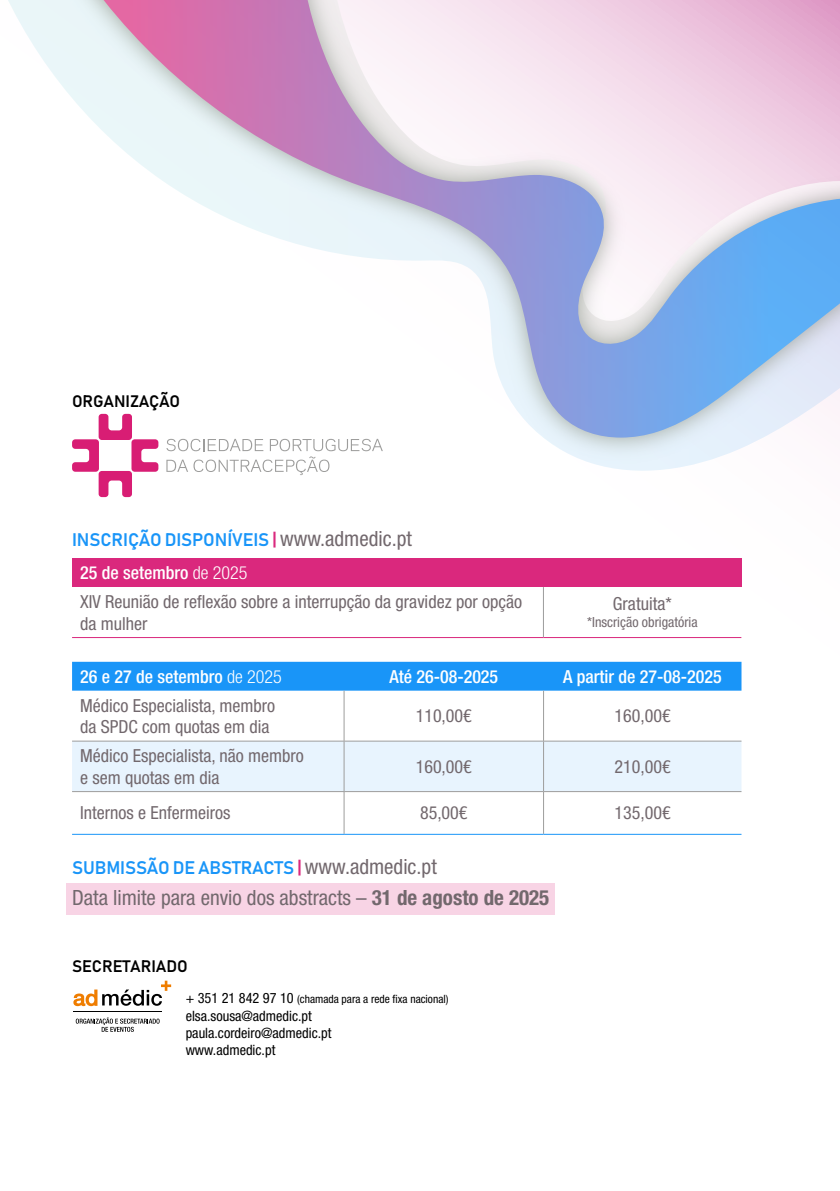
<style>
.page{position:relative;width:840px;height:1191px;background:#fff}
.page>*{position:absolute;margin:0;border:0;box-sizing:border-box;transform-origin:0 0}
.t1{font:condensed 21px "Helvetica Neue LT Std";color:#72686d}
.t2{font:condensed 18px/21.6px "Helvetica Neue LT Std";color:#72686d}
.t3{font:18px "Bahnschrift";letter-spacing:-.005em;color:#1995f8}
.t4{font:500 condensed 18px "Helvetica Neue LT Std";color:#fff}
.t5{font:16.4px "Bahnschrift";letter-spacing:-.005em;color:#000}
.t6{font:condensed 14.2px/17.2px "Helvetica Neue LT Std";color:#000}
.t7{font:condensed 14px "Helvetica Neue LT Std";color:#72686d}
.t8{font:condensed 11.4px "Helvetica Neue LT Std";color:#000}
.s1{color:#da287d}
.s2{font-family:"Helvetica Neue LT Std";font-stretch:condensed;font-size:21px;color:#72686d}
.s3{font-weight:500;color:#fff}
.s4{font-weight:300;color:#fff}
.s5{font-weight:300}
.s6{font-weight:700}
.s7{font-size:14.2px}
</style>
<div class="page">
<hr style="left:73px;top:1011px;width:89px;height:1px;background:#000">
<svg style="left:73px;top:980px;width:98px;height:26px"></svg>
<svg style="left:76px;top:1017px;width:83px;height:15px"></svg>
<svg style="left:90px;top:0;width:749px;height:437px"></svg>
<svg style="left:166px;top:439px;width:216px;height:36px"></svg>
<svg style="left:72px;top:414px;width:86px;height:83px"></svg>
<div style="left:66px;top:883px;width:488px;height:31px;background:#f8d4e5"></div>
<div style="left:72px;top:662px;width:669px;height:28px;background:#1995f8"></div>
<div style="left:72px;top:742px;width:669px;height:49px;background:#e8f4fe"></div>
<hr style="left:343px;top:690px;width:1px;height:51px;background:#9d9d9c">
<hr style="left:543px;top:690px;width:1px;height:51px;background:#9d9d9c">
<hr style="left:72px;top:741px;width:272px;height:1px;background:#9d9d9c">
<hr style="left:344px;top:741px;width:199px;height:1px;background:#9d9d9c">
<hr style="left:343px;top:741px;width:1px;height:50px;background:#9d9d9c">
<hr style="left:543px;top:741px;width:198px;height:1px;background:#9d9d9c">
<hr style="left:543px;top:741px;width:1px;height:50px;background:#9d9d9c">
<hr style="left:72px;top:791px;width:272px;height:1px;background:#9d9d9c">
<hr style="left:344px;top:791px;width:199px;height:1px;background:#9d9d9c">
<hr style="left:343px;top:792px;width:1px;height:42px;background:#9d9d9c">
<hr style="left:543px;top:791px;width:198px;height:1px;background:#9d9d9c">
<hr style="left:543px;top:792px;width:1px;height:42px;background:#9d9d9c">
<hr style="left:72px;top:834px;width:272px;height:1px;background:#1995f8">
<hr style="left:344px;top:834px;width:199px;height:1px;background:#1995f8">
<hr style="left:543px;top:834px;width:198px;height:1px;background:#1995f8">
<div style="left:72px;top:558px;width:669px;height:29px;background:#da287d"></div>
<hr style="left:542px;top:587px;width:1px;height:50px;background:#9d9d9c">
<hr style="left:72px;top:637px;width:471px;height:1px;background:#da287d">
<hr style="left:543px;top:637px;width:198px;height:1px;background:#da287d">
<p class="t5" style="left:72px;top:391px;width:109px">ORGANIZAÇÃO</p>
<p class="t3" style="left:72px;top:529px;width:341px">INSCRIÇÃO DISPONÍVEIS <span class="s1">|</span> <span class="s2">www.admedic.pt</span></p>
<p class="t2" style="left:80px;top:558px;width:443px;line-height:28.8px"><span class="s3">25 de setembro</span> <span class="s4">de 2025<br></span>XIV Reunião de reflexão sobre a interrupção da gravidez por opção</p>
<p class="t2" style="left:80px;top:612px;width:69px">da mulher</p>
<p class="t2" style="left:612px;top:593px;width:60px">Gratuita*</p>
<p class="t7" style="left:587px;top:614px;width:112px">*Inscrição obrigatória</p>
<p class="t4" style="left:80px;top:665px;width:203px">26 e 27 de setembro <span class="s5">de 2025</span></p>
<p class="t4" style="left:389px;top:665px;width:110px">Até 26-08-2025</p>
<p class="t4" style="left:563px;top:665px;width:160px">A partir de 27-08-2025</p>
<p class="t2" style="left:80px;top:694px;width:196px">Médico Especialista, membro da SPDC com quotas em dia</p>
<p class="t2" style="left:415px;top:705px;width:58px">110,00€</p>
<p class="t2" style="left:614px;top:705px;width:58px">160,00€</p>
<p class="t2" style="left:80px;top:744px;width:225px">Médico Especialista, não membro e sem quotas em dia</p>
<p class="t2" style="left:415px;top:755px;width:58px">160,00€</p>
<p class="t2" style="left:614px;top:755px;width:58px">210,00€</p>
<p class="t2" style="left:80px;top:802px;width:152px">Internos e Enfermeiros</p>
<p class="t2" style="left:420px;top:802px;width:49px">85,00€</p>
<p class="t2" style="left:614px;top:802px;width:58px">135,00€</p>
<p class="t3" style="left:72px;top:856px;width:366px">SUBMISSÃO DE ABSTRACTS <span class="s1">|</span> <span class="s2">www.admedic.pt</span></p>
<p class="t1" style="left:72px;top:885px;width:478px">Data limite para envio dos abstracts – <span class="s6">31 de agosto de 2025</span></p>
<p class="t5" style="left:72px;top:955px;width:117px">SECRETARIADO</p>
<p class="t8" style="left:186px;top:992px;width:264px"><span class="s7">+ 351 21 842 97 10</span> (chamada para a rede fixa nacional)</p>
<p class="t6" style="left:186px;top:1006px;width:147px">elsa.sousa@admedic.pt paula.cordeiro@admedic.pt www.admedic.pt</p>
</div>
